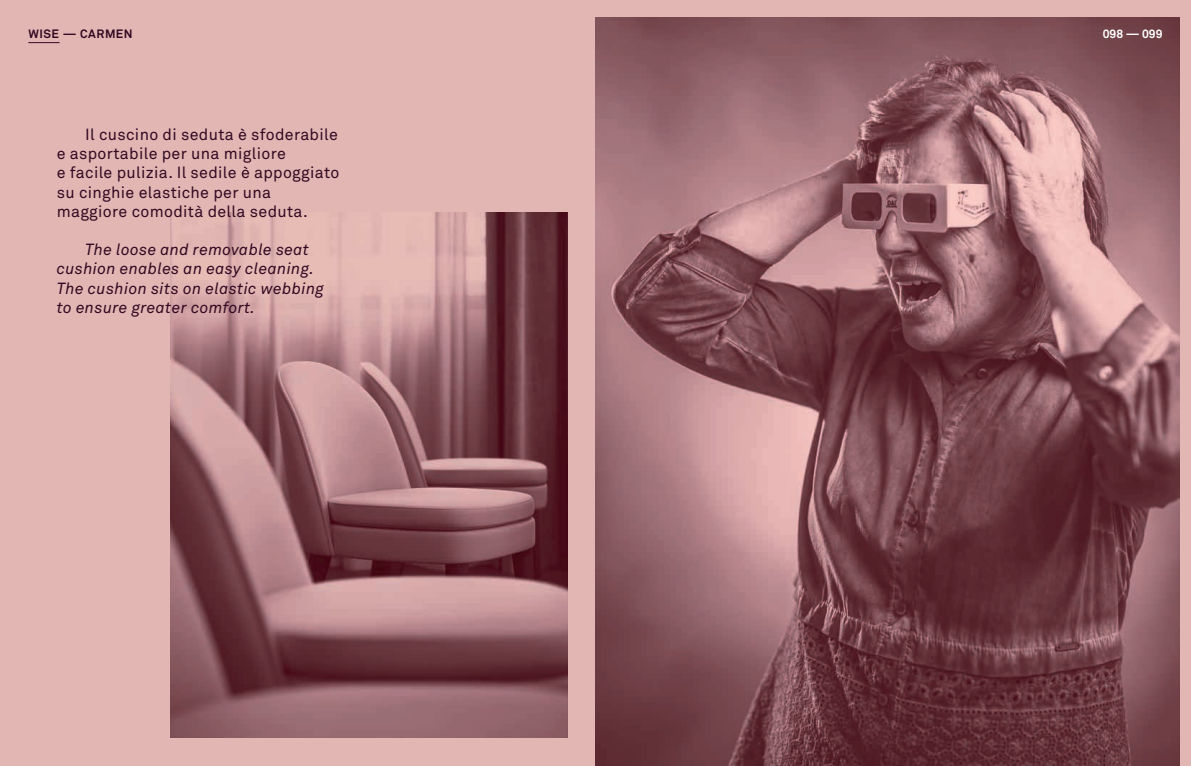
<style>
.page{position:relative;width:1191px;height:766px;background:#fff}
.page>*{position:absolute;margin:0;border:0;box-sizing:border-box;transform-origin:0 0}
.t1{font:16px/19.2px "Akkurat";letter-spacing:.02em;color:#330923}
.t2{font:italic 16px/19.2px "Akkurat";letter-spacing:.02em;color:#330923}
.t3{font:700 12px "Akkurat";letter-spacing:.045em;color:#330923}
.t4{font:700 12px "Akkurat";color:#fff}
</style>
<div class="page">
<div style="left:0;top:0;width:1191px;height:765px;background:#e2b7b3"></div>
<img style="left:170px;top:213px;width:397px;height:524px">
<img style="left:595px;top:17px;width:584px;height:748px">
<hr style="left:28px;top:42px;width:32px;height:1px;background:#330923">
<p class="t3" style="left:28px;top:26px;width:106px">WISE — CARMEN</p>
<p class="t4" style="left:1102px;top:26px;width:61px">098 — 099</p>
<p class="t1" style="left:57px;top:125px;width:284px;text-indent:28px">Il cuscino di seduta è sfoderabile e asportabile per una migliore<br>e facile pulizia. Il sedile è appoggiato su cinghie elastiche per una maggiore comodità della seduta.</p>
<p class="t2" style="left:57px;top:240px;width:269px;text-indent:28px">The loose and removable seat cushion enables an easy cleaning.<br>The cushion sits on elastic webbing to ensure greater comfort.</p>
</div>
